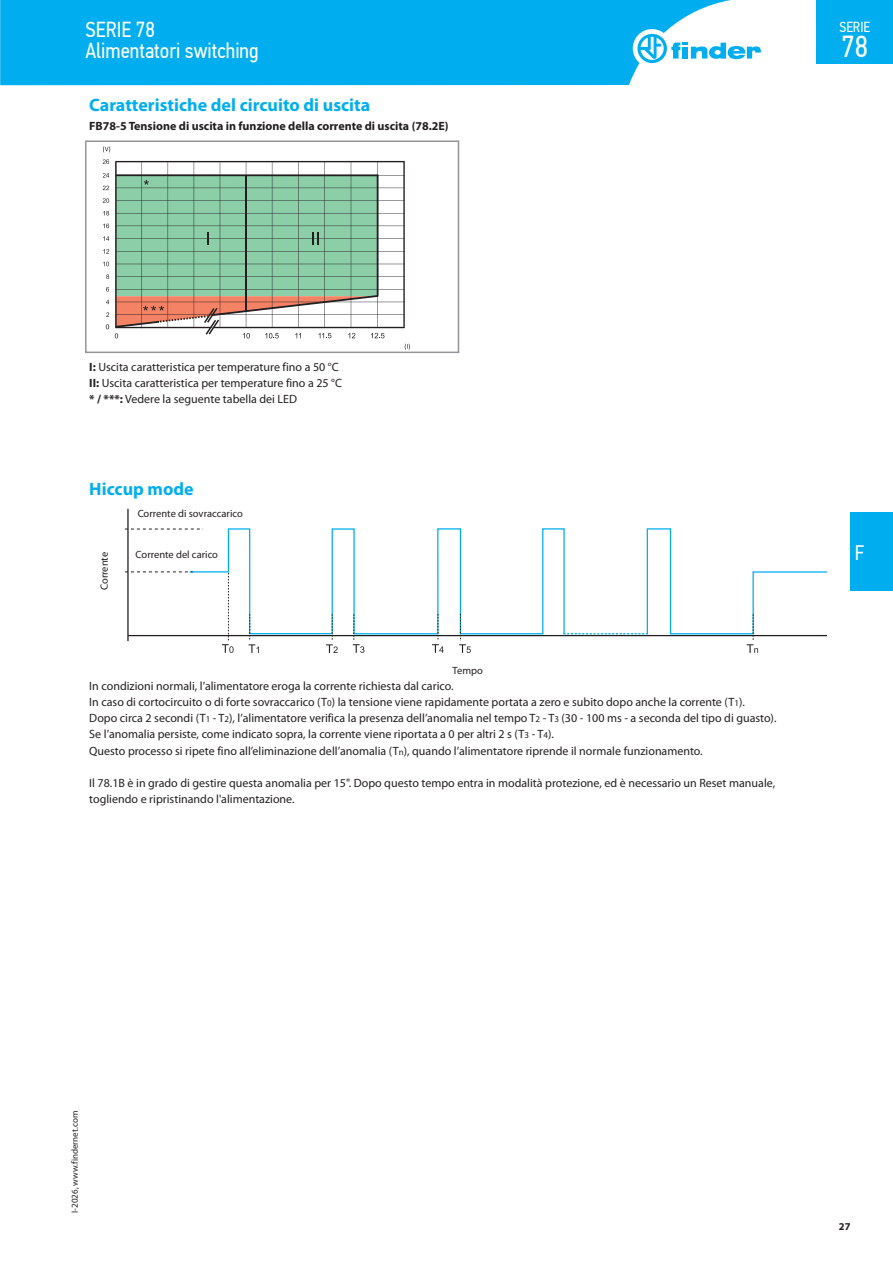
<style>
.page{position:relative;width:893px;height:1263px;background:#fff}
.page>*{position:absolute;margin:0;border:0;box-sizing:border-box;transform-origin:0 0}
.t1{font:30.3px "PF Din Text Cond Pro";color:#fff}
.t2{font:21.75px/21px "PF Din Text Cond Pro";color:#fff}
.t3{font:21px "PF Din Text Cond Pro";color:#fff}
.t4{font:700 18px "Myriad Pro";color:#00aeef}
.t5{font:14.55px "PF Din Text Cond Pro";color:#fff}
.t6{font:12px/16.2px "Myriad Pro";color:#231f20}
.t7{font:700 12px "Myriad Pro";color:#231f20}
.t8{font:10.5px "Myriad Pro";color:#231f20}
.t9{font:700 10.5px "Myriad Pro";color:#231f20}
.t10{font:9px "Myriad Pro";color:#231f20}
.s1{font-weight:700}
.s2{font-size:9px}
</style>
<div class="page">
<div style="left:850px;top:512px;width:43px;height:79px;background:#00aeef"></div>
<svg style="left:103px;top:146px;width:7px;height:6px"></svg>
<svg style="left:405px;top:344px;width:5px;height:6px"></svg>
<svg style="left:106px;top:324px;width:3px;height:5px"></svg>
<svg style="left:115px;top:161px;width:290px;height:167px"></svg>
<svg style="left:115px;top:174px;width:269px;height:165px;background:#9dc1a5"></svg>
<hr style="left:245px;top:175px;width:2px;height:136px;background:#231f20">
<svg style="left:106px;top:312px;width:3px;height:5px"></svg>
<svg style="left:106px;top:287px;width:3px;height:5px"></svg>
<svg style="left:106px;top:274px;width:3px;height:5px"></svg>
<svg style="left:103px;top:262px;width:6px;height:4px"></svg>
<svg style="left:103px;top:249px;width:6px;height:5px"></svg>
<svg style="left:103px;top:236px;width:6px;height:5px"></svg>
<svg style="left:103px;top:224px;width:6px;height:4px"></svg>
<svg style="left:103px;top:211px;width:6px;height:4px"></svg>
<svg style="left:103px;top:198px;width:6px;height:5px"></svg>
<svg style="left:103px;top:186px;width:6px;height:4px"></svg>
<svg style="left:103px;top:173px;width:6px;height:5px"></svg>
<svg style="left:103px;top:159px;width:6px;height:5px"></svg>
<div style="left:85px;top:140px;width:374px;height:213px;border:2px solid #939598"></div>
<hr style="left:127px;top:509px;width:2px;height:132px;background:#231f20">
<svg style="left:125px;top:528px;width:702px;height:125px"></svg>
<div style="left:133px;top:548px;width:88px;height:17px;background:#fff"></div>
<div style="left:0;top:0;width:731px;height:85px;background:#00aeef"></div>
<div style="left:633px;top:29px;width:38px;height:39px;background:#fff;border-radius:50%"></div>
<svg style="left:637px;top:34px;width:124px;height:29px"></svg>
<div style="left:816px;top:0;width:77px;height:64px;background:#00aeef"></div>
<h2 class="t2" style="left:85px;top:19px;width:175px">SERIE 78<br>Alimentatori switching</h2>
<h3 class="t4" style="left:89px;top:93px;width:282px">Caratteristiche del circuito di uscita</h3>
<p class="t7" style="left:89px;top:118px;width:361px">FB78-5 Tensione di uscita in funzione della corrente di uscita (78.2E)</p>
<p class="t5" style="left:839px;top:19px;width:32px">SERIE</p>
<h1 class="t1" style="left:841px;top:28px;width:28px">78</h1>
<p class="t6" style="left:89px;top:358px;width:254px"><span class="s1">I:</span> Uscita caratteristica per temperature fino a 50 °C<br><span class="s1">II:</span> Uscita caratteristica per temperature fino a 25 °C <span class="s1">* / ***:</span> Vedere la seguente tabella dei LED</p>
<h3 class="t4" style="left:89px;top:477px;width:106px">Hiccup mode</h3>
<p class="t8" style="left:138px;top:507px;width:107px">Corrente di sovraccarico</p>
<p class="t8" style="left:136px;top:547px;width:84px">Corrente del carico</p>
<p class="t8" style="left:98px;top:590px;width:40px;rotate:-90deg">Corrente</p>
<p class="t8" style="left:453px;top:663px;width:32px">Tempo</p>
<p class="t6" style="left:89px;top:677px;width:689px">In condizioni normali, l’alimentatore eroga la corrente richiesta dal carico.<br>In caso di cortocircuito o di forte sovraccarico (T<span class="s2">0</span>) la tensione viene rapidamente portata a zero e subito dopo anche la corrente (T<span class="s2">1</span>).<br>Dopo circa 2 secondi (T<span class="s2">1</span> - T<span class="s2">2</span>), l’alimentatore verifica la presenza dell’anomalia nel tempo T<span class="s2">2</span> - T<span class="s2">3</span> (30 - 100 ms - a seconda del tipo di guasto).<br>Se l’anomalia persiste, come indicato sopra, la corrente viene riportata a 0 per altri 2 s (T<span class="s2">3</span> - T<span class="s2">4</span>).<br>Questo processo si ripete fino all’eliminazione dell’anomalia (T<span class="s2">n</span>), quando l’alimentatore riprende il normale funzionamento.</p>
<p class="t6" style="left:89px;top:775px;width:687px">Il 78.1B è in grado di gestire questa anomalia per 15". Dopo questo tempo entra in modalità protezione, ed è necessario un Reset manuale, togliendo e ripristinando l'alimentazione.</p>
<h3 class="t3" style="left:855px;top:540px;width:11px">F</h3>
<p class="t10" style="left:69px;top:1213px;width:103px;rotate:-90deg">I-2026, www.findernet.com</p>
<p class="t9" style="left:839px;top:1219px;width:13px">27</p>
</div>
